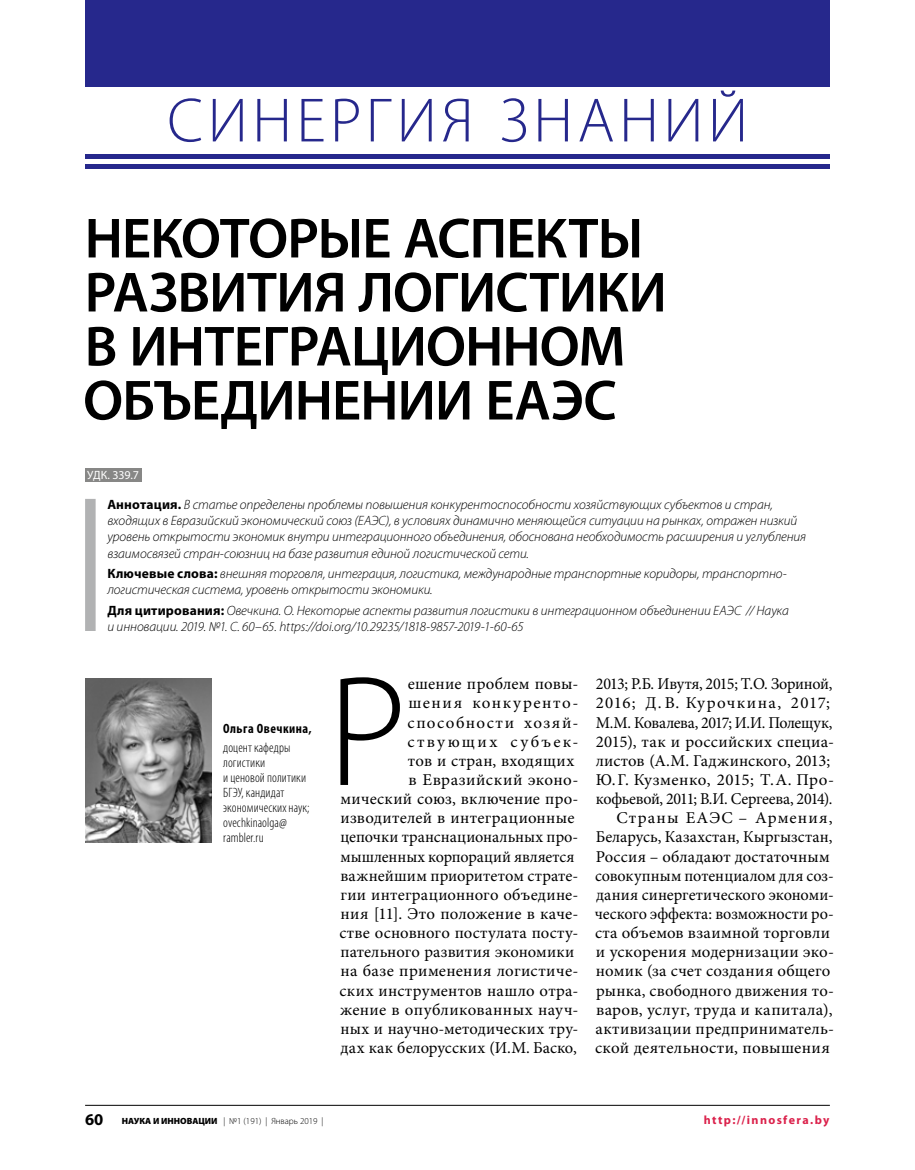
<style>
.page{position:relative;width:915px;height:1170px;background:#fff}
.page>*{position:absolute;margin:0;border:0;box-sizing:border-box;transform-origin:0 0}
.t1{font:300 158.4px "Myriad Pro";color:#000}
.t2{font:300 63px "Myriad Pro";letter-spacing:.07em;color:#26288c}
.t3{font:600 57px/54px "Myriad Pro";letter-spacing:-.02em;color:#000}
.t4{font:16.5px/19.2px "Minion Pro";letter-spacing:.01em;color:#000;text-align:right}
.t5{font:italic 300 13.5px/16.2px "Myriad Pro";letter-spacing:-.01em;color:#000}
.t6{font:300 condensed 13.5px/15px "Myriad Pro";letter-spacing:.005em;color:#000}
.t7{font:700 condensed 13.5px "Myriad Pro";letter-spacing:.04em;color:#000}
.t8{font:700 12px "Myriad Pro";letter-spacing:.115em;color:#db214b}
.t9{font:12px "Myriad Pro";letter-spacing:-.015em;color:#fff}
.t10{font:300 9px "Myriad Pro";color:#000}
.s1{font-weight:700;font-style:normal}
.s2{font-weight:700;font-size:16.5px}
.s3{font-weight:900}
</style>
<div class="page">
<img style="left:85px;top:678px;width:127px;height:164px">
<hr style="left:85px;top:1104px;width:744px;height:1px;background:#000">
<hr style="left:85px;top:154px;width:744px;height:4px;background:#26288c">
<hr style="left:85px;top:165px;width:744px;height:4px;background:#26288c">
<div style="left:85px;top:0;width:744px;height:86px;background:#26288c"></div>
<div style="left:85px;top:499px;width:11px;height:132px;background:#b1b2b3"></div>
<div style="left:85px;top:468px;width:56px;height:13px;background:#878786"></div>
<h2 class="t2" style="left:167px;top:86px;width:582px">СИНЕРГИЯ ЗНАНИЙ</h2>
<h3 class="t3" style="left:83px;top:212px;width:585px">НЕКОТОРЫЕ АСПЕКТЫ<br>РАЗВИТИЯ ЛОГИСТИКИ<br>В ИНТЕГРАЦИОННОМ<br>ОБЪЕДИНЕНИИ ЕАЭС</h3>
<p class="t9" style="left:87px;top:468px;width:53px">УДК. 339.7</p>
<p class="t5" style="left:107px;top:496px;width:700px"><span class="s1">Аннотация.</span> В статье определены проблемы повышения конкурентоспособности хозяйствующих субъектов и стран, входящих в Евразийский экономический союз (ЕАЭС), в условиях динамично меняющейся ситуации на рынках, отражен низкий уровень открытости экономик внутри интеграционного объединения, обоснована необходимость расширения и углубления взаимосвязей стран-союзниц на базе развития единой логистической сети.</p>
<p class="t5" style="left:107px;top:566px;width:680px"><span class="s1">Ключевые слова:</span> внешняя торговля, интеграция, логистика, международные транспортные коридоры, транспортно&shy;логистическая система, уровень открытости экономики.</p>
<p class="t5" style="left:107px;top:602px;width:682px"><span class="s1">Для цитирования:</span> Овечкина. О. Некоторые аспекты развития логистики в интеграционном объединении ЕАЭС // Наука и инновации. 2019. №1. С. 60–65. https://doi.org/10.29235/1818-9857-2019-1-60-65</p>
<p class="t7" style="left:223px;top:720px;width:90px">Ольга Овечкина,</p>
<p class="t6" style="left:223px;top:740px;width:88px">доцент кафедры логистики<br>и ценовой политики<br>БГЭУ, кандидат экономических наук; ovechkinaolga@ rambler.ru</p>
<h1 class="t1" style="left:327px;top:645px;width:81px">Р</h1>
<p class="t4" style="left:339px;top:674px;width:240px">ешение проблем повы-<br>шения конкуренто&shy;способности хозяй&shy;ствующих субъек-<br>тов и стран, входящих<br>в Евразийский эконо&shy;мический союз, включение про&shy;изводителей в интеграционные цепочки транснациональных про&shy;мышленных корпораций является важнейшим приоритетом страте&shy;гии интеграционного объедине&shy;ния [11]. Это положение в каче&shy;стве основного постулата посту&shy;пательного развития экономики на базе применения логистиче&shy;ских инструментов нашло отра&shy;жение в опубликованных науч&shy;ных и научно-методических тру&shy;дах как белорусских (И.М. Баско,</p>
<p class="t4" style="left:594px;top:674px;width:240px">2013; Р.Б. Ивутя, 2015; Т.О. Зориной,<br>2016; Д.В. Курочкина, 2017;<br>М.М. Ковалева, 2017; И.И. Полещук,<br>2015), так и российских специа&shy;листов (А.М. Гаджинского, 2013;<br>Ю.Г. Кузменко, 2015; Т.А. Про&shy;кофьевой, 2011; В.И. Сергеева, 2014).<br>Страны ЕАЭС – Армения,<br>Беларусь, Казахстан, Кыргызстан,<br>Россия – обладают достаточным совокупным потенциалом для соз&shy;дания синергетического экономи&shy;ческого эффекта: возможности ро&shy;ста объемов взаимной торговли и ускорения модернизации эко&shy;номик (за счет создания общего рынка, свободного движения то&shy;варов, услуг, труда и капитала), активизации предприниматель&shy;ской деятельности, повышения</p>
<p class="t10" style="left:85px;top:1116px;width:240px"><span class="s2">60</span> <span class="s3">НАУКА И ИННОВАЦИИ</span> | №1 (191) | Январь 2019 |</p>
<p class="t8" style="left:703px;top:1113px;width:127px">http://innosfera.by</p>
</div>
